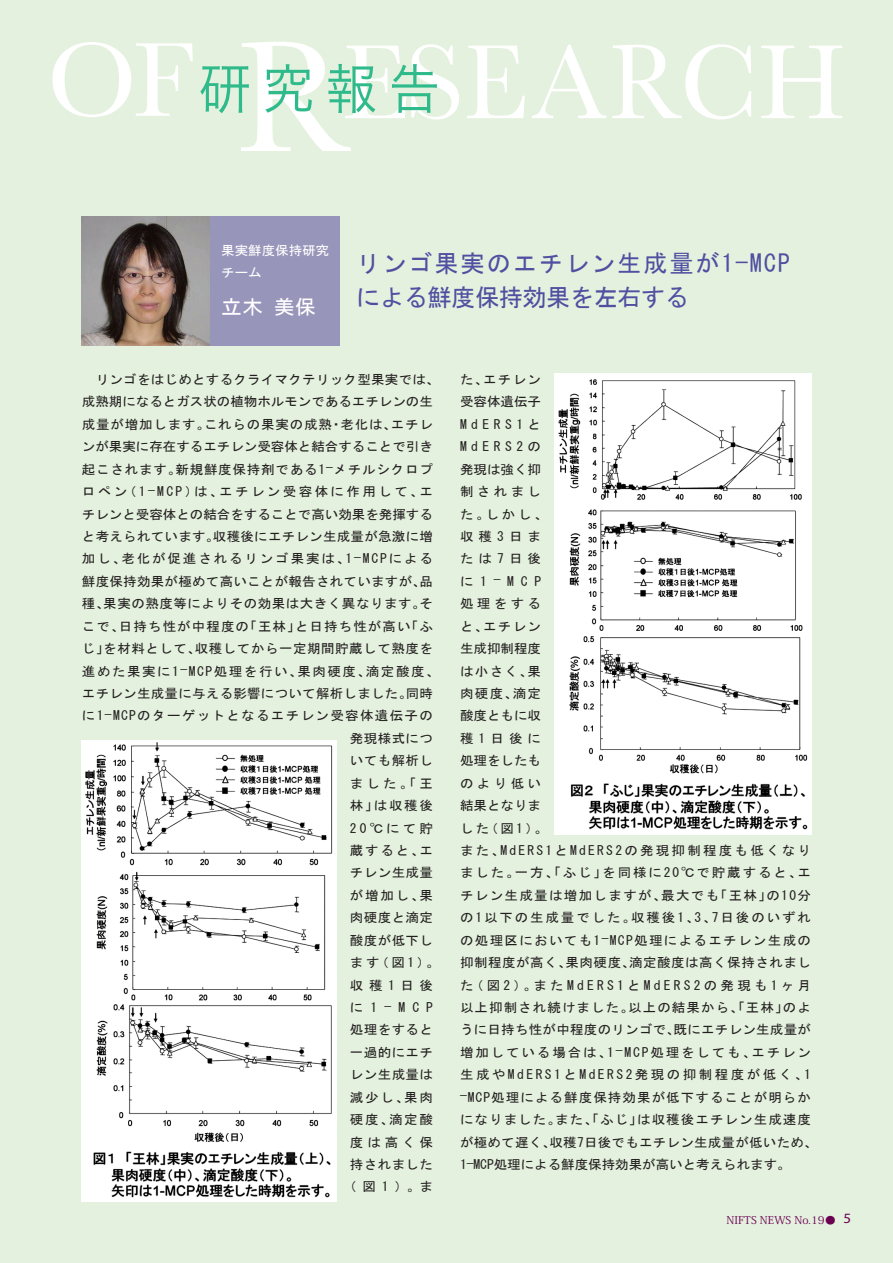
<style>
.page{position:relative;width:893px;height:1263px;background:#e4f1de}
.page>*{position:absolute;margin:0;border:0;box-sizing:border-box;transform-origin:0 0}
.t1{font:24.15px "MS Gothic";letter-spacing:.075em;color:#504fa1}
.t2{font:24.15px "MS Gothic";letter-spacing:-.02em;color:#504fa1}
.t3{font:19.95px "MS Gothic";color:#fff;scale:1.05 1}
.t4{font:12.9px/22.4px "MS Gothic";letter-spacing:.1em;color:#231f20;scale:1.05 1}
.t5{font:12.9px "MS Gothic";letter-spacing:.06em;color:#231f20;scale:1.05 1}
.t6{font:12.9px "MS Gothic";letter-spacing:.02em;color:#231f20;scale:1.05 1}
.t7{font:12.9px "MS Gothic";color:#231f20;scale:1.05 1}
.t8{font:12.9px "MS Gothic";letter-spacing:.04em;color:#231f20;scale:1.05 1}
.t9{font:12.9px "MS Gothic";letter-spacing:.115em;color:#231f20;scale:1.05 1}
.t10{font:12.9px "MS Gothic";letter-spacing:.18em;color:#231f20;scale:1.05 1}
.t11{font:12.9px "MS Gothic";letter-spacing:.14em;color:#231f20;scale:1.05 1}
.t12{font:12.9px "MS Gothic";letter-spacing:.08em;color:#231f20;scale:1.05 1}
.t13{font:12.9px/22.5px "MS Gothic";color:#fff;scale:1.05 1}
.t14{font:10.65px "Koz Min Pro";color:#6b0052;scale:1.05 1}
.s1{font-family:"MS Gothic"}
.s2{font-family:"Myriad Pro";font-size:14.25px}
</style>
<div class="page">
<svg style="left:52px;top:42px;width:141px;height:75px"></svg>
<svg style="left:467px;top:46px;width:58px;height:72px"></svg>
<svg style="left:532px;top:45px;width:74px;height:73px"></svg>
<svg style="left:612px;top:44px;width:139px;height:75px"></svg>
<svg style="left:761px;top:46px;width:81px;height:72px"></svg>
<svg style="left:200px;top:42px;width:259px;height:109px"></svg>
<img style="left:82px;top:216px;width:129px;height:129px">
<div style="left:211px;top:216px;width:129px;height:129px;background:#9895ba"></div>
<img style="left:82px;top:741px;width:254px;height:461px">
<img style="left:555px;top:374px;width:256px;height:460px">
<p class="t13" style="left:221px;top:239px;width:104px">果実鮮度保持研究チーム</p>
<p class="t3" style="left:221px;top:297px;width:91px">立木 美保</p>
<p class="t1" style="left:356px;top:252px;width:435px">リンゴ果実のエチレン生成量が1−MCP</p>
<p class="t2" style="left:356px;top:285px;width:334px">による鮮度保持効果を左右する</p>
<p class="t6" style="left:82px;top:373px;width:342px">　リンゴをはじめとするクライマクテリック型果実では、</p>
<p class="t7" style="left:82px;top:395px;width:336px">成熟期になるとガス状の植物ホルモンであるエチレンの生</p>
<p class="t5" style="left:82px;top:418px;width:336px">成量が増加します。これらの果実の成熟・老化は、エチレ</p>
<p class="t7" style="left:82px;top:440px;width:336px">ンが果実に存在するエチレン受容体と結合することで引き</p>
<p class="t5" style="left:82px;top:463px;width:336px">起こされます。新規鮮度保持剤である1−メチルシクロプ</p>
<p class="t10" style="left:82px;top:485px;width:336px">ロペン（1−MCP）は、エチレン受容体に作用して、エ</p>
<p class="t7" style="left:82px;top:507px;width:336px">チレンと受容体との結合をすることで高い効果を発揮する</p>
<p class="t6" style="left:82px;top:530px;width:336px">と考えられています。収穫後にエチレン生成量が急激に増</p>
<p class="t11" style="left:82px;top:552px;width:336px">加し、老化が促進されるリンゴ果実は、1−MCPによる</p>
<p class="t6" style="left:82px;top:575px;width:336px">鮮度保持効果が極めて高いことが報告されていますが、品</p>
<p class="t8" style="left:82px;top:597px;width:336px">種、果実の熟度等によりその効果は大きく異なります。そ</p>
<p class="t12" style="left:82px;top:620px;width:336px">こで、日持ち性が中程度の「王林」と日持ち性が高い「ふ</p>
<p class="t8" style="left:82px;top:642px;width:336px">じ」を材料として、収穫してから一定期間貯蔵して熟度を</p>
<p class="t9" style="left:82px;top:664px;width:342px">進めた果実に1−MCP処理を行い、果肉硬度、滴定酸度、</p>
<p class="t6" style="left:82px;top:687px;width:336px">エチレン生成量に与える影響について解析しました。同時</p>
<p class="t4" style="left:82px;top:705px;width:336px">に1−MCPのターゲットとなるエチレン受容体遺伝子の</p>
<p class="t5" style="left:350px;top:732px;width:81px">発現様式につ</p>
<p class="t5" style="left:350px;top:754px;width:81px">いても解析し</p>
<p class="t5" style="left:350px;top:777px;width:81px">ました。「王</p>
<p class="t5" style="left:350px;top:799px;width:81px">林」は収穫後</p>
<p class="t5" style="left:350px;top:821px;width:81px">20℃にて貯</p>
<p class="t5" style="left:350px;top:844px;width:81px">蔵すると、エ</p>
<p class="t5" style="left:350px;top:866px;width:81px">チレン生成量</p>
<p class="t5" style="left:350px;top:889px;width:81px">が増加し、果</p>
<p class="t5" style="left:350px;top:911px;width:81px">肉硬度と滴定</p>
<p class="t5" style="left:350px;top:934px;width:81px">酸度が低下し</p>
<p class="t5" style="left:350px;top:956px;width:87px">ます（図1）。</p>
<p class="t5" style="left:350px;top:978px;width:81px">収穫1日後</p>
<p class="t5" style="left:350px;top:1001px;width:81px">に1−MCP</p>
<p class="t5" style="left:350px;top:1023px;width:81px">処理をすると</p>
<p class="t5" style="left:350px;top:1046px;width:81px">一過的にエチ</p>
<p class="t5" style="left:350px;top:1068px;width:81px">レン生成量は</p>
<p class="t5" style="left:350px;top:1091px;width:81px">減少し、果肉</p>
<p class="t5" style="left:350px;top:1113px;width:81px">硬度、滴定酸</p>
<p class="t5" style="left:350px;top:1135px;width:81px">度は高く保</p>
<p class="t5" style="left:350px;top:1158px;width:81px">持されました</p>
<p class="t5" style="left:343px;top:1180px;width:87px">（図1）。ま</p>
<p class="t4" style="left:460px;top:368px;width:342px">た、エチレン<br>受容体遺伝子<br>MdERS1と<br>MdERS2の<br>発現は強く抑<br>制されまし<br>た。しかし、<br>収穫3日ま<br>たは7日後<br>に1−MCP<br>処理をする<br>と、エチレン<br>生成抑制程度<br>は小さく、果<br>肉硬度、滴定<br>酸度ともに収<br>穫1日後に<br>処理をしたも<br>のより低い<br>結果となりま<br>した（図1）。<br>また、MdERS1とMdERS2の発現抑制程度も低くなりました。一方、「ふじ」を同様に20℃で貯蔵すると、エチレン生成量は増加しますが、最大でも「王林」の10分の1以下の生成量でした。収穫後1、3、7日後のいずれの処理区においても1−MCP処理によるエチレン生成の抑制程度が高く、果肉硬度、滴定酸度は高く保持されました（図2）。またMdERS1とMdERS2の発現も1ヶ月以上抑制され続けました。以上の結果から、「王林」のように日持ち性が中程度のリンゴで、既にエチレン生成量が増加している場合は、1−MCP処理をしても、エチレン生成やMdERS1とMdERS2発現の抑制程度が低く、1 −MCP処理による鮮度保持効果が低下することが明らかになりました。また、「ふじ」は収穫後エチレン生成速度が極めて遅く、収穫7日後でもエチレン生成量が低いため、<br>1−MCP処理による鮮度保持効果が高いと考えられます。</p>
<p class="t14" style="left:727px;top:1213px;width:120px">NIFTS NEWS No.19<span class="s1">●</span> <span class="s2">5</span></p>
</div>
